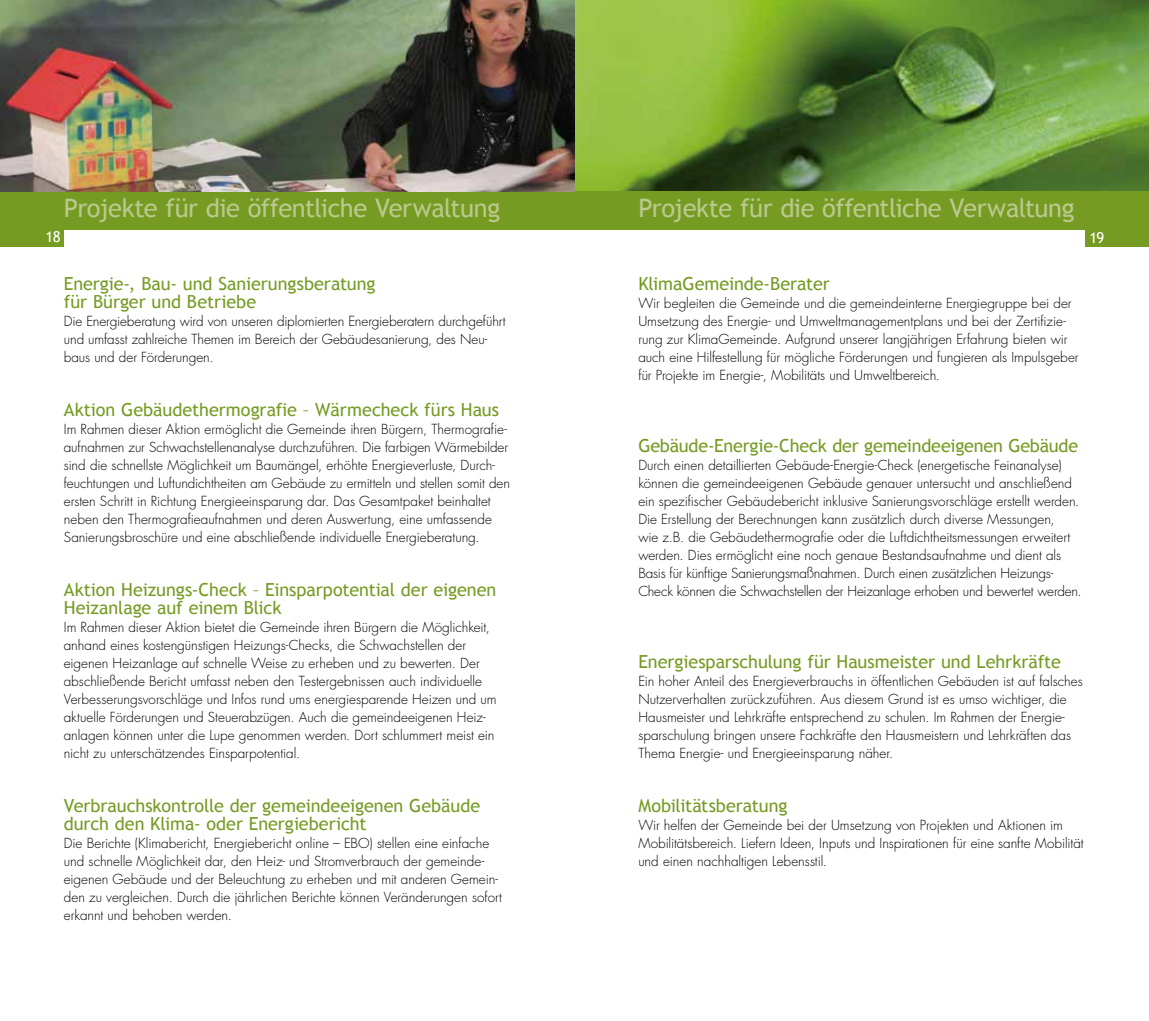
<style>
.page{position:relative;width:1149px;height:1021px;background:#fff}
.page>*{position:absolute;margin:0;border:0;box-sizing:border-box;transform-origin:0 0}
.t1{font:25.5px "Trebuchet MS";letter-spacing:-.02em;color:#bbc98f}
.t2{font:18px/18px "Trebuchet MS";letter-spacing:-.005em;color:#759b22}
.t3{font:15px "Trebuchet MS";color:#fff}
.t4{font:300 13.5px/18px "Futura";letter-spacing:-.005em;color:#000}
</style>
<div class="page">
<img style="left:0;top:0;width:1148px;height:191px">
<div style="left:1084px;top:230px;width:64px;height:17px;background:#759b22"></div>
<div style="left:0;top:191px;width:1148px;height:39px;background:#759b22"></div>
<div style="left:0;top:230px;width:64px;height:17px;background:#759b22"></div>
<h1 class="t1" style="left:64px;top:192px;width:437px">Projekte für die öffentliche Verwaltung</h1>
<h1 class="t1" style="left:638px;top:192px;width:437px">Projekte für die öffentliche Verwaltung</h1>
<p class="t3" style="left:46px;top:228px;width:16px">18</p>
<p class="t3" style="left:1089px;top:229px;width:16px">19</p>
<h2 class="t2" style="left:64px;top:275px;width:313px">Energie-, Bau- und Sanierungsberatung für Bürger und Betriebe</h2>
<p class="t4" style="left:64px;top:312px;width:443px">Die Energieberatung wird von unseren diplomierten Energieberatern durchgeführt und umfasst zahlreiche Themen im Bereich der Gebäudesanierung, des Neu&shy;baus und der Förderungen.</p>
<h2 class="t2" style="left:64px;top:401px;width:436px">Aktion Gebäudethermografie – Wärmecheck fürs Haus</h2>
<p class="t4" style="left:64px;top:420px;width:447px">Im Rahmen dieser Aktion ermöglicht die Gemeinde ihren Bürgern, Thermografie-- aufnahmen zur Schwachstellenanalyse durchzuführen. Die farbigen Wärmebilder sind die schnellste Möglichkeit um Baumängel, erhöhte Energieverluste, Durch&shy;feuchtungen und Luftundichtheiten am Gebäude zu ermitteln und stellen somit den ersten Schritt in Richtung Energieeinsparung dar. Das Gesamtpaket beinhaltet neben den Thermografieaufnahmen und deren Auswertung, eine umfassende Sanierungsbroschüre und eine abschließende individuelle Energieberatung.</p>
<h2 class="t2" style="left:64px;top:581px;width:434px">Aktion Heizungs-Check – Einsparpotential der eigenen<br>Heizanlage auf einem Blick</h2>
<p class="t4" style="left:64px;top:618px;width:434px">Im Rahmen dieser Aktion bietet die Gemeinde ihren Bürgern die Möglichkeit, anhand eines kostengünstigen Heizungs-Checks, die Schwachstellen der eigenen Heizanlage auf schnelle Weise zu erheben und zu bewerten. Der abschließende Bericht umfasst neben den Testergebnissen auch individuelle Verbesserungsvorschläge und Infos rund ums energiesparende Heizen und um aktuelle Förderungen und Steuerabzügen. Auch die gemeindeeigenen Heiz&shy;anlagen können unter die Lupe genommen werden. Dort schlummert meist ein nicht zu unterschätzendes Einsparpotential.</p>
<h2 class="t2" style="left:64px;top:797px;width:418px">Verbrauchskontrolle der gemeindeeigenen Gebäude durch den Klima- oder Energiebericht</h2>
<p class="t4" style="left:64px;top:834px;width:439px">Die Berichte (Klimabericht, Energiebericht online – EBO) stellen eine einfache und schnelle Möglichkeit dar, den Heiz- und Stromverbrauch der gemeinde&shy;eigenen Gebäude und der Beleuchtung zu erheben und mit anderen Gemein&shy;den zu vergleichen. Durch die jährlichen Berichte können Veränderungen sofort erkannt und behoben werden.</p>
<h2 class="t2" style="left:638px;top:275px;width:193px">KlimaGemeinde-Berater</h2>
<p class="t4" style="left:638px;top:294px;width:442px">Wir begleiten die Gemeinde und die gemeindeinterne Energiegruppe bei der Umsetzung des Energie- und Umweltmanagementplans und bei der Zertifizie&shy;rung zur KlimaGemeinde. Aufgrund unserer langjährigen Erfahrung bieten wir auch eine Hilfestellung für mögliche Förderungen und fungieren als Impulsgeber für Projekte im Energie-, Mobilitäts und Umweltbereich.</p>
<h2 class="t2" style="left:638px;top:437px;width:441px">Gebäude-Energie-Check der gemeindeeigenen Gebäude</h2>
<p class="t4" style="left:638px;top:456px;width:444px">Durch einen detaillierten Gebäude-Energie-Check (energetische Feinanalyse) können die gemeindeeigenen Gebäude genauer untersucht und anschließend ein spezifischer Gebäudebericht inklusive Sanierungsvorschläge erstellt werden.<br>Die Erstellung der Berechnungen kann zusätzlich durch diverse Messungen,<br>wie z.B. die Gebäudethermografie oder die Luftdichtheitsmessungen erweitert werden. Dies ermöglicht eine noch genaue Bestandsaufnahme und dient als Basis für künftige Sanierungsmaßnahmen. Durch einen zusätzlichen Heizungs-Check können die Schwachstellen der Heizanlage erhoben und bewertet werden.</p>
<h2 class="t2" style="left:638px;top:653px;width:424px">Energiesparschulung für Hausmeister und Lehrkräfte</h2>
<p class="t4" style="left:638px;top:672px;width:446px">Ein hoher Anteil des Energieverbrauchs in öffentlichen Gebäuden ist auf falsches Nutzerverhalten zurückzuführen. Aus diesem Grund ist es umso wichtiger, die Hausmeister und Lehrkräfte entsprechend zu schulen. Im Rahmen der Energie&shy;sparschulung bringen unsere Fachkräfte den Hausmeistern und Lehrkräften das Thema Energie- und Energieeinsparung näher.</p>
<h2 class="t2" style="left:638px;top:797px;width:151px">Mobilitätsberatung</h2>
<p class="t4" style="left:638px;top:816px;width:447px">Wir helfen der Gemeinde bei der Umsetzung von Projekten und Aktionen im<br>Mobilitätsbereich. Liefern Ideen, Inputs und Inspirationen für eine sanfte Mobilität und einen nachhaltigen Lebensstil.</p>
</div>
